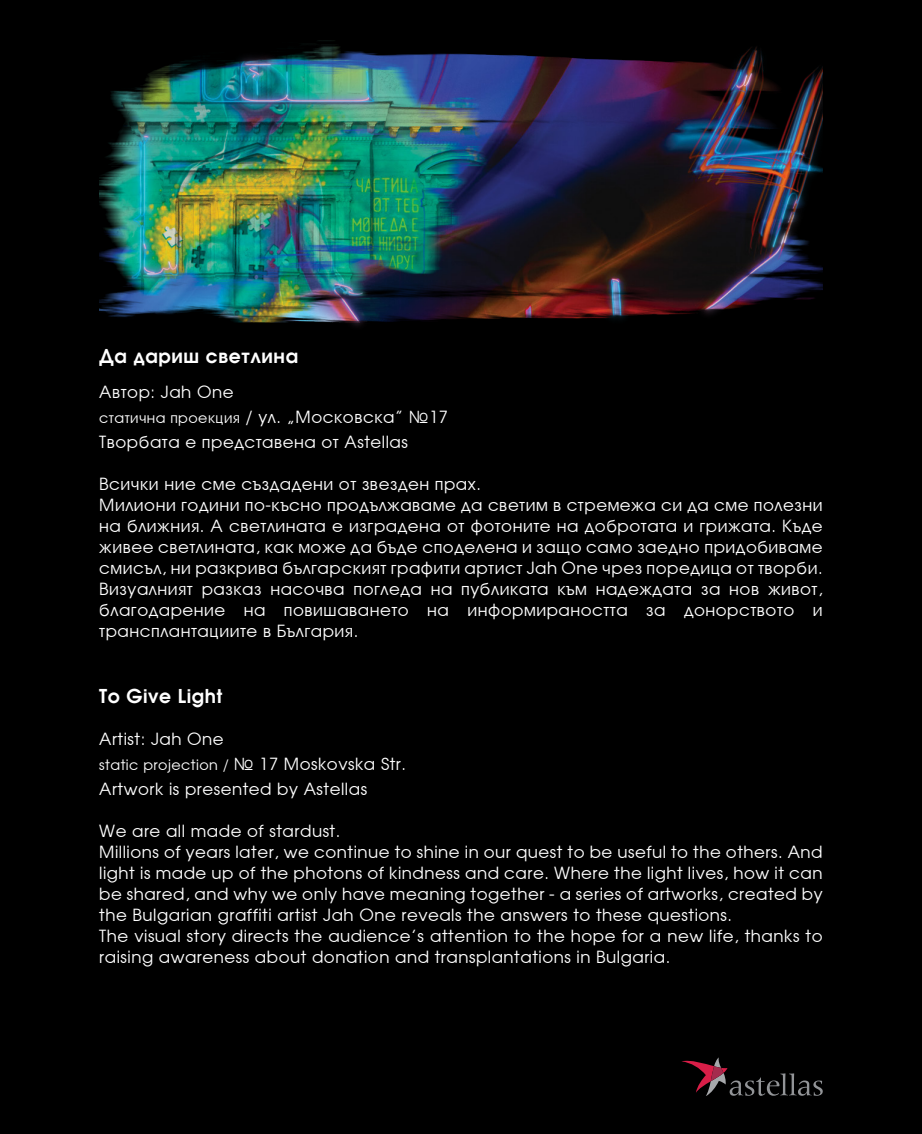
<style>
.page{position:relative;width:922px;height:1134px;background:#fff}
.page>*{position:absolute;margin:0;border:0;box-sizing:border-box;transform-origin:0 0}
.t1{font:700 20px "Avanti";letter-spacing:.03em;color:#fff}
.t2{font:17.5px/21px "Avanti";letter-spacing:.03em;color:#fff;text-align:justify}
.t3{font:15px "Avanti";letter-spacing:.03em;color:#fff}
.s1{font-size:15px}
.s2{font-family:"Rubik";font-weight:300}
.s3{font-family:"Rubik";font-weight:300;font-size:17.5px}
.s4{font-size:17.5px}
</style>
<div class="page">
<div style="left:0;top:0;width:921px;height:1134px;background:#000"></div>
<img style="left:99px;top:44px;width:723px;height:282px">
<svg style="left:681px;top:1057px;width:141px;height:39px"></svg>
<p class="t1" style="left:99px;top:345px;width:200px">Да дариш светлина</p>
<p class="t2" style="left:99px;top:381px;width:136px">Автор: Jah One</p>
<p class="t2" style="left:99px;top:406px;width:350px"><span class="s1">статична проекция</span> / ул. “Московска” <span class="s2">№</span>17</p>
<p class="t2" style="left:99px;top:431px;width:310px">Творбата е представена от Astellas</p>
<p class="t2" style="left:99px;top:473px;width:383px">Всички ние сме създадени от звезден прах.</p>
<p class="t2" style="left:99px;top:494px;width:724px">Милиони години по-късно продължаваме да светим в стремежа си да сме полезни на ближния. А светлината е изградена от фотоните на добротата и грижата. Къде живее светлината, как може да бъде споделена и защо само заедно придобиваме смисъл, ни разкрива българският графити артист Jah One чрез поредица от творби.</p>
<p class="t2" style="left:99px;top:578px;width:724px">Визуалният разказ насочва погледа на публиката към надеждата за нов живот, благодарение на повишаването на информираността за донорството и трансплантациите в България.</p>
<p class="t1" style="left:99px;top:685px;width:124px">To Give Light</p>
<p class="t2" style="left:99px;top:728px;width:126px">Artist: Jah One</p>
<p class="t3" style="left:99px;top:757px;width:308px">static projection / <span class="s3">№</span> <span class="s4">17 Moskovska Str.</span></p>
<p class="t2" style="left:99px;top:778px;width:269px">Artwork is presented by Astellas</p>
<p class="t2" style="left:99px;top:820px;width:242px">We are all made of stardust.</p>
<p class="t2" style="left:99px;top:841px;width:724px">Millions of years later, we continue to shine in our quest to be useful to the others. And light is made up of the photons of kindness and care. Where the light lives, how it can be shared, and why we only have meaning together - a series of artworks, created by the Bulgarian graffiti artist Jah One reveals the answers to these questions.</p>
<p class="t2" style="left:99px;top:925px;width:724px">The visual story directs the audience’s attention to the hope for a new life, thanks to raising awareness about donation and transplantations in Bulgaria.</p>
</div>
